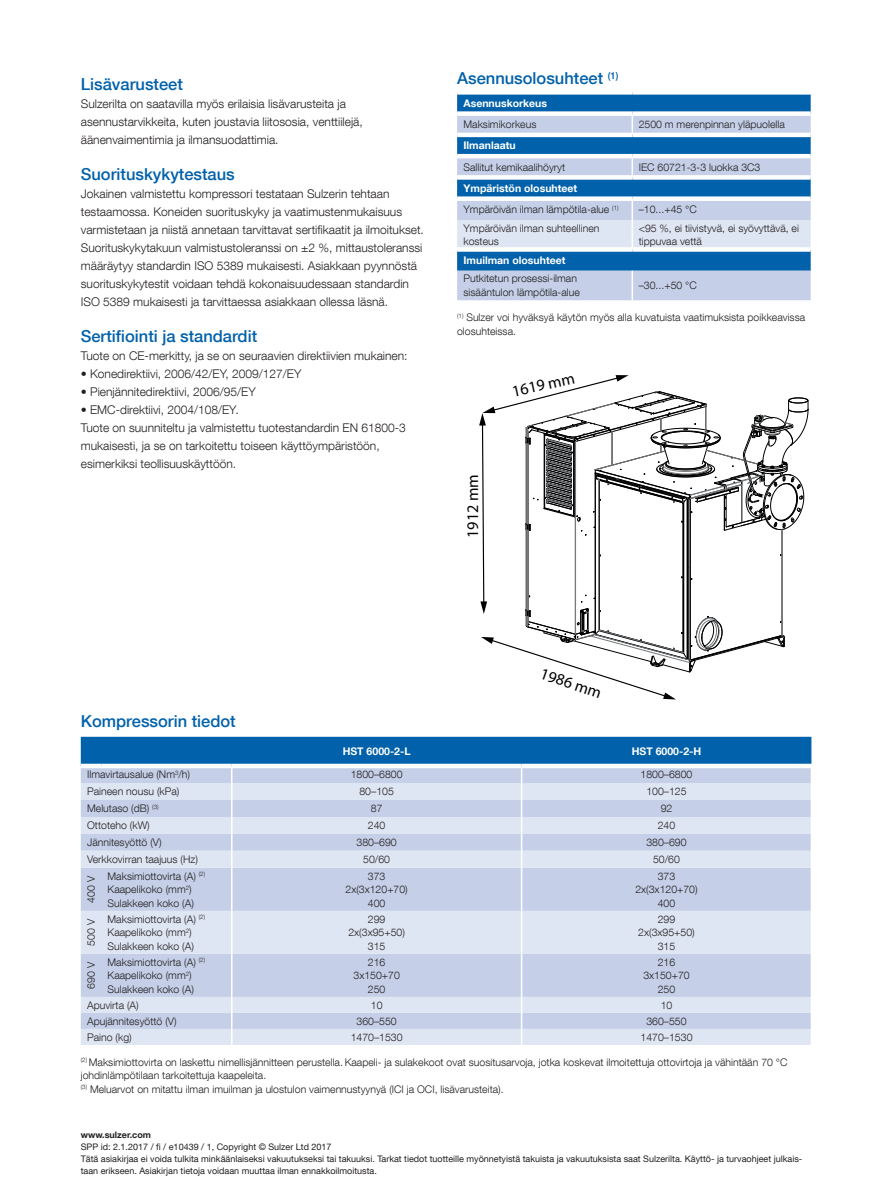
<style>
.page{position:relative;width:893px;height:1191px;background:#fff}
.page>*{position:absolute;margin:0;border:0;box-sizing:border-box;transform-origin:0 0}
.t1{font:500 16.5px "Helvetica Neue LT Com";color:#0161aa}
.t2{font:16.2px "Myriad Pro";color:#000001}
.t3{font:300 12px/18px "Helvetica Neue LT Com";color:#231f20}
.t4{font:300 10.5px/13.5px "Helvetica Neue LT Com";color:#231f20}
.t5{font:700 10.5px "Helvetica Neue LT Com";color:#fff}
.t6{font:9px/12px "Helvetica Neue LT Com";color:#231f20}
.t7{font:700 9px "Helvetica Neue LT Com";color:#231f20}
.s1{font-weight:700;color:#fff}
</style>
<div class="page">
<svg style="left:81px;top:868px;width:730px;height:177px;background:#d0d9ec"></svg>
<svg style="left:81px;top:737px;width:731px;height:131px;background:#a9c3e0"></svg>
<hr style="left:231px;top:868px;width:1px;height:43px;background:#fff">
<hr style="left:521px;top:868px;width:1px;height:43px;background:#fff">
<hr style="left:231px;top:911px;width:1px;height:43px;background:#fff">
<hr style="left:521px;top:911px;width:1px;height:43px;background:#fff">
<hr style="left:231px;top:954px;width:1px;height:43px;background:#fff">
<hr style="left:521px;top:954px;width:1px;height:43px;background:#fff">
<svg style="left:231px;top:997px;width:1px;height:48px"></svg>
<svg style="left:521px;top:997px;width:1px;height:48px"></svg>
<svg style="left:457px;top:95px;width:355px;height:205px;background:#7ea9d2"></svg>
<div style="left:457px;top:111px;width:175px;height:5px;background:#fff"></div>
<div style="left:632px;top:111px;width:179px;height:5px;background:#fff"></div>
<hr style="left:457px;top:133px;width:175px;height:4px;background:#fff">
<hr style="left:632px;top:133px;width:179px;height:4px;background:#fff">
<hr style="left:457px;top:154px;width:175px;height:4px;background:#fff">
<hr style="left:632px;top:154px;width:179px;height:4px;background:#fff">
<div style="left:457px;top:175px;width:175px;height:5px;background:#fff"></div>
<div style="left:632px;top:175px;width:179px;height:5px;background:#fff"></div>
<div style="left:457px;top:196px;width:175px;height:5px;background:#fff"></div>
<div style="left:632px;top:196px;width:179px;height:5px;background:#fff"></div>
<div style="left:457px;top:247px;width:175px;height:5px;background:#fff"></div>
<div style="left:632px;top:247px;width:179px;height:5px;background:#fff"></div>
<svg style="left:479px;top:375px;width:330px;height:324px"></svg>
<h1 class="t1" style="left:81px;top:74px;width:104px">Lisävarusteet</h1>
<p class="t3" style="left:81px;top:95px;width:284px">Sulzerilta on saatavilla myös erilaisia lisävarusteita ja asennustarvikkeita, kuten joustavia liitososia, venttiilejä, äänenvaimentimia ja ilmansuodattimia.</p>
<h1 class="t1" style="left:81px;top:164px;width:156px">Suorituskykytestaus</h1>
<p class="t3" style="left:81px;top:185px;width:345px">Jokainen valmistettu kompressori testataan Sulzerin tehtaan testaamossa. Koneiden suorituskyky ja vaatimustenmukaisuus varmistetaan ja niistä annetaan tarvittavat sertifikaatit ja ilmoitukset.<br>Suorituskykytakuun valmistustoleranssi on ±2 %, mittaustoleranssi määräytyy standardin ISO 5389 mukaisesti. Asiakkaan pyynnöstä suorituskykytestit voidaan tehdä kokonaisuudessaan standardin ISO 5389 mukaisesti ja tarvittaessa asiakkaan ollessa läsnä.</p>
<h1 class="t1" style="left:81px;top:326px;width:178px">Sertifiointi ja standardit</h1>
<p class="t3" style="left:81px;top:347px;width:328px">Tuote on CE-merkitty, ja se on seuraavien direktiivien mukainen:</p>
<p class="t3" style="left:81px;top:365px;width:222px">• Konedirektiivi, 2006/42/EY, 2009/127/EY</p>
<p class="t3" style="left:81px;top:383px;width:176px">• Pienjännitedirektiivi, 2006/95/EY</p>
<p class="t3" style="left:81px;top:401px;width:327px">• EMC-direktiivi, 2004/108/EY.<br>Tuote on suunniteltu ja valmistettu tuotestandardin EN 61800‑3 mukaisesti, ja se on tarkoitettu toiseen käyttöympäristöön, esimerkiksi teollisuuskäyttöön.</p>
<h1 class="t1" style="left:457px;top:68px;width:163px">Asennusolosuhteet <sup>(1)</sup></h1>
<p class="t5" style="left:463px;top:96px;width:85px">Asennuskorkeus</p>
<p class="t4" style="left:463px;top:117px;width:74px">Maksimikorkeus</p>
<p class="t4" style="left:639px;top:117px;width:148px">2500 m merenpinnan yläpuolella</p>
<p class="t5" style="left:463px;top:139px;width:54px">Ilmanlaatu</p>
<p class="t4" style="left:463px;top:160px;width:103px">Sallitut kemikaalihöyryt</p>
<p class="t4" style="left:639px;top:160px;width:123px">IEC 60721-3-3 luokka 3C3</p>
<p class="t4" style="left:463px;top:177px;width:157px;line-height:21.3px"><span class="s1">Ympäristön olosuhteet<br></span>Ympäröivän ilman lämpötila-alue <sup>(1)</sup></p>
<p class="t4" style="left:639px;top:202px;width:60px">–10...+45 °C</p>
<p class="t4" style="left:463px;top:221px;width:137px">Ympäröivän ilman suhteellinen kosteus</p>
<p class="t4" style="left:639px;top:221px;width:162px">&lt;95 %, ei tiivistyvä, ei syövyttävä, ei tippuvaa vettä</p>
<p class="t5" style="left:463px;top:253px;width:104px">Imuilman olosuhteet</p>
<p class="t4" style="left:463px;top:272px;width:118px">Putkitetun prosessi-ilman sisääntulon lämpötila-alue</p>
<p class="t4" style="left:639px;top:278px;width:60px">–30...+50 °C</p>
<p class="t4" style="left:457px;top:310px;width:350px"><sup>(1)</sup> Sulzer voi hyväksyä käytön myös alla kuvatuista vaatimuksista poikkeavissa olosuhteissa.</p>
<h2 class="t2" style="left:463px;top:538px;width:65px;rotate:-90deg">1912 mm</h2>
<h2 class="t2" style="left:510px;top:381px;width:65px;rotate:-12deg">1619 mm</h2>
<h1 class="t1" style="left:81px;top:711px;width:156px">Kompressorin tiedot</h1>
<h2 class="t2" style="left:544px;top:663px;width:65px;rotate:19deg">1986 mm</h2>
<p class="t5" style="left:343px;top:744px;width:69px">HST 6000-2-L</p>
<p class="t5" style="left:632px;top:744px;width:71px">HST 6000-2-H</p>
<p class="t4" style="left:87px;top:767px;width:104px">Ilmavirtausalue (Nm<sup>3</sup>/h)</p>
<p class="t4" style="left:351px;top:767px;width:53px">1800–6800</p>
<p class="t4" style="left:640px;top:767px;width:53px">1800–6800</p>
<p class="t4" style="left:87px;top:784px;width:94px">Paineen nousu (kPa)</p>
<p class="t4" style="left:359px;top:784px;width:36px">80–105</p>
<p class="t4" style="left:646px;top:784px;width:42px">100–125</p>
<p class="t4" style="left:87px;top:801px;width:73px">Melutaso (dB) <sup>(3)</sup></p>
<p class="t4" style="left:371px;top:801px;width:13px">87</p>
<p class="t4" style="left:661px;top:801px;width:13px">92</p>
<p class="t4" style="left:87px;top:818px;width:64px">Ottoteho (kW)</p>
<p class="t4" style="left:368px;top:818px;width:19px">240</p>
<p class="t4" style="left:658px;top:818px;width:19px">240</p>
<p class="t4" style="left:87px;top:835px;width:76px">Jännitesyöttö (V)</p>
<p class="t4" style="left:357px;top:835px;width:42px">380–690</p>
<p class="t4" style="left:646px;top:835px;width:42px">380–690</p>
<p class="t4" style="left:87px;top:852px;width:112px">Verkkovirran taajuus (Hz)</p>
<p class="t4" style="left:363px;top:852px;width:28px">50/60</p>
<p class="t4" style="left:653px;top:852px;width:28px">50/60</p>
<p class="t4" style="left:84px;top:902px;width:28px;rotate:-90deg">400 V</p>
<p class="t4" style="left:108px;top:869px;width:99px">Maksimiottovirta (A) <sup>(2)<br></sup>Kaapelikoko (mm<sup>2</sup>)<br>Sulakkeen koko (A)</p>
<p class="t4" style="left:345px;top:869px;width:64px;text-align:center">373<br>2x(3x120+70)<br>400</p>
<p class="t4" style="left:635px;top:869px;width:64px;text-align:center">373<br>2x(3x120+70)<br>400</p>
<p class="t4" style="left:84px;top:945px;width:28px;rotate:-90deg">500 V</p>
<p class="t4" style="left:108px;top:912px;width:99px">Maksimiottovirta (A) <sup>(2)<br></sup>Kaapelikoko (mm<sup>2</sup>)<br>Sulakkeen koko (A)</p>
<p class="t4" style="left:348px;top:912px;width:58px;text-align:center">299<br>2x(3x95+50)<br>315</p>
<p class="t4" style="left:638px;top:912px;width:58px;text-align:center">299<br>2x(3x95+50)<br>315</p>
<p class="t4" style="left:84px;top:988px;width:28px;rotate:-90deg">690 V</p>
<p class="t4" style="left:108px;top:955px;width:99px">Maksimiottovirta (A) <sup>(2)<br></sup>Kaapelikoko (mm<sup>2</sup>)<br>Sulakkeen koko (A)</p>
<p class="t4" style="left:353px;top:955px;width:48px;text-align:center">216<br>3x150+70<br>250</p>
<p class="t4" style="left:643px;top:955px;width:48px;text-align:center">216<br>3x150+70<br>250</p>
<p class="t4" style="left:87px;top:998px;width:53px">Apuvirta (A)</p>
<p class="t4" style="left:371px;top:998px;width:13px">10</p>
<p class="t4" style="left:661px;top:998px;width:13px">10</p>
<p class="t4" style="left:87px;top:1014px;width:91px">Apujännitesyöttö (V)</p>
<p class="t4" style="left:357px;top:1014px;width:42px">360–550</p>
<p class="t4" style="left:646px;top:1014px;width:42px">360–550</p>
<p class="t4" style="left:87px;top:1030px;width:46px">Paino (kg)</p>
<p class="t4" style="left:351px;top:1030px;width:53px">1470–1530</p>
<p class="t4" style="left:640px;top:1030px;width:53px">1470–1530</p>
<p class="t4" style="left:81px;top:1055px;width:708px"><sup>(2)</sup> Maksimiottovirta on laskettu nimellisjännitteen perustella. Kaapeli- ja sulakekoot ovat suositusarvoja, jotka koskevat ilmoitettuja ottovirtoja ja vähintään 70 °C johdinlämpötilaan tarkoitettuja kaapeleita.<br><sup>(3)</sup> Meluarvot on mitattu ilman imuilman ja ulostulon vaimennustyynyä (ICI ja OCI, lisävarusteita).</p>
<p class="t7" style="left:81px;top:1129px;width:72px">www.sulzer.com</p>
<p class="t6" style="left:81px;top:1140px;width:723px">SPP id: 2.1.2017 / fi / e10439 / 1, Copyright © Sulzer Ltd 2017<br>Tätä asiakirjaa ei voida tulkita minkäänlaiseksi vakuutukseksi tai takuuksi. Tarkat tiedot tuotteille myönnetyistä takuista ja vakuutuksista saat Sulzerilta. Käyttö- ja turvaohjeet julkais&shy;taan erikseen. Asiakirjan tietoja voidaan muuttaa ilman ennakkoilmoitusta.</p>
</div>
